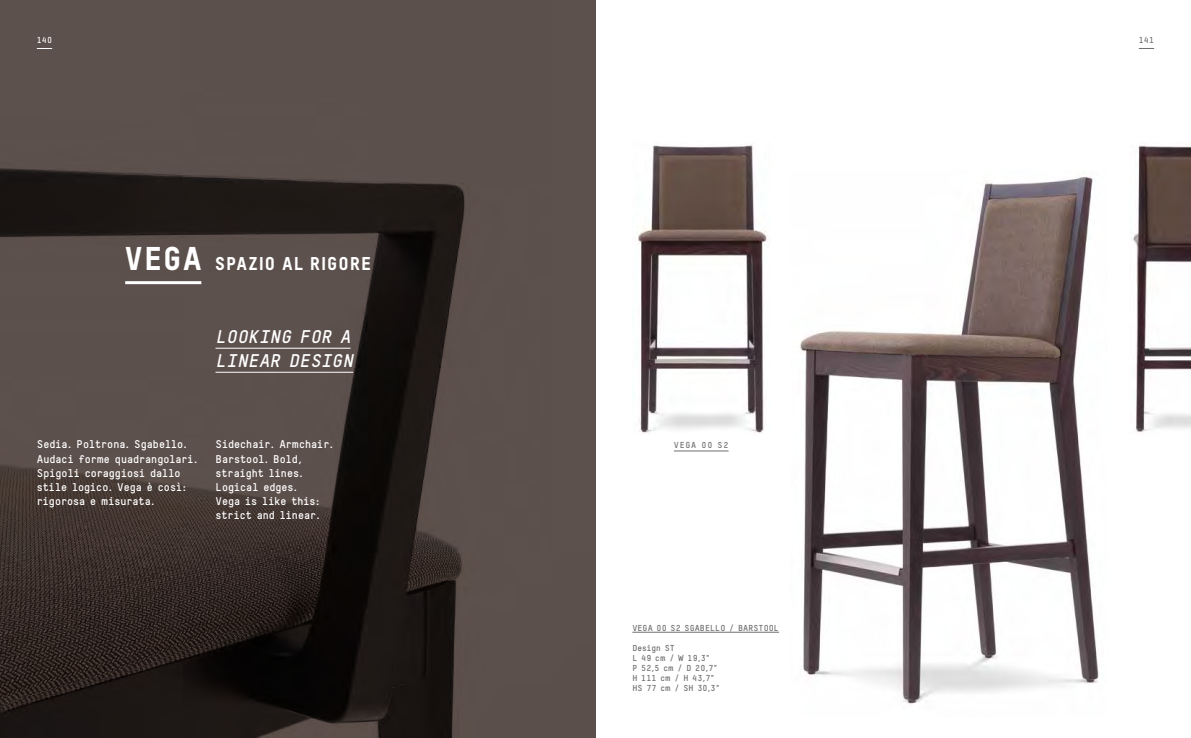
<style>
.page{position:relative;width:1191px;height:738px;background:#fff}
.page>*{position:absolute;margin:0;border:0;box-sizing:border-box;transform-origin:0 0}
.t1{font:italic 700 18px/24px "TSTARTW";color:#fff}
.t2{font:18px "T Star Heavy";letter-spacing:.09em;color:#fff}
.t3{font:700 11px/14px "TSTARTW";color:#fff}
.t4{font:700 8.5px/10px "TSTARTW";color:#706f6f}
.t5{font:700 8.5px "TSTARTW";color:#fff}
.s1{font-size:32px}
</style>
<div class="page">
<img style="left:0;top:0;width:595px;height:737px">
<img style="left:637px;top:144px;width:130px;height:289px">
<img style="left:800px;top:177px;width:299px;height:527px">
<img style="left:1132px;top:145px;width:59px;height:287px">
<hr style="left:215px;top:348px;width:135px;height:1px;background:#fff">
<hr style="left:215px;top:372px;width:138px;height:1px;background:#fff">
<hr style="left:125px;top:281px;width:76px;height:3px;background:#fff">
<hr style="left:674px;top:450px;width:54px;height:1px;background:#706f6f">
<hr style="left:632px;top:631px;width:147px;height:1px;background:#706f6f">
<svg style="left:1138px;top:48px;width:16px;height:1px"></svg>
<svg style="left:37px;top:48px;width:15px;height:1px"></svg>
<p class="t5" style="left:37px;top:35px;width:17px">140</p>
<p class="t4" style="left:1138px;top:35px;width:17px">141</p>
<h1 class="t2" style="left:125px;top:251px;width:247px"><span class="s1">VEGA</span> SPAZIO AL RIGORE</h1>
<h1 class="t1" style="left:215px;top:324px;width:143px">LOOKING FOR A<br>LINEAR DESIGN</h1>
<p class="t3" style="left:37px;top:437px;width:162px">Sedia. Poltrona. Sgabello.<br>Audaci forme quadrangolari.<br>Spigoli coraggiosi dallo stile logico. Vega è così: rigorosa e misurata.</p>
<p class="t3" style="left:215px;top:437px;width:119px">Sidechair. Armchair.<br>Barstool. Bold, straight lines.<br>Logical edges.<br>Vega is like this: strict and linear.</p>
<p class="t4" style="left:674px;top:440px;width:56px">VEGA 00 S2</p>
<p class="t4" style="left:632px;top:622px;width:148px">VEGA 00 S2 SGABELLO / BARSTOOL</p>
<p class="t4" style="left:632px;top:642px;width:89px">Design ST<br>L 49 cm / W 19,3"<br>P 52,5 cm / D 20,7"<br>H 111 cm / H 43,7"<br>HS 77 cm / SH 30,3"</p>
</div>
